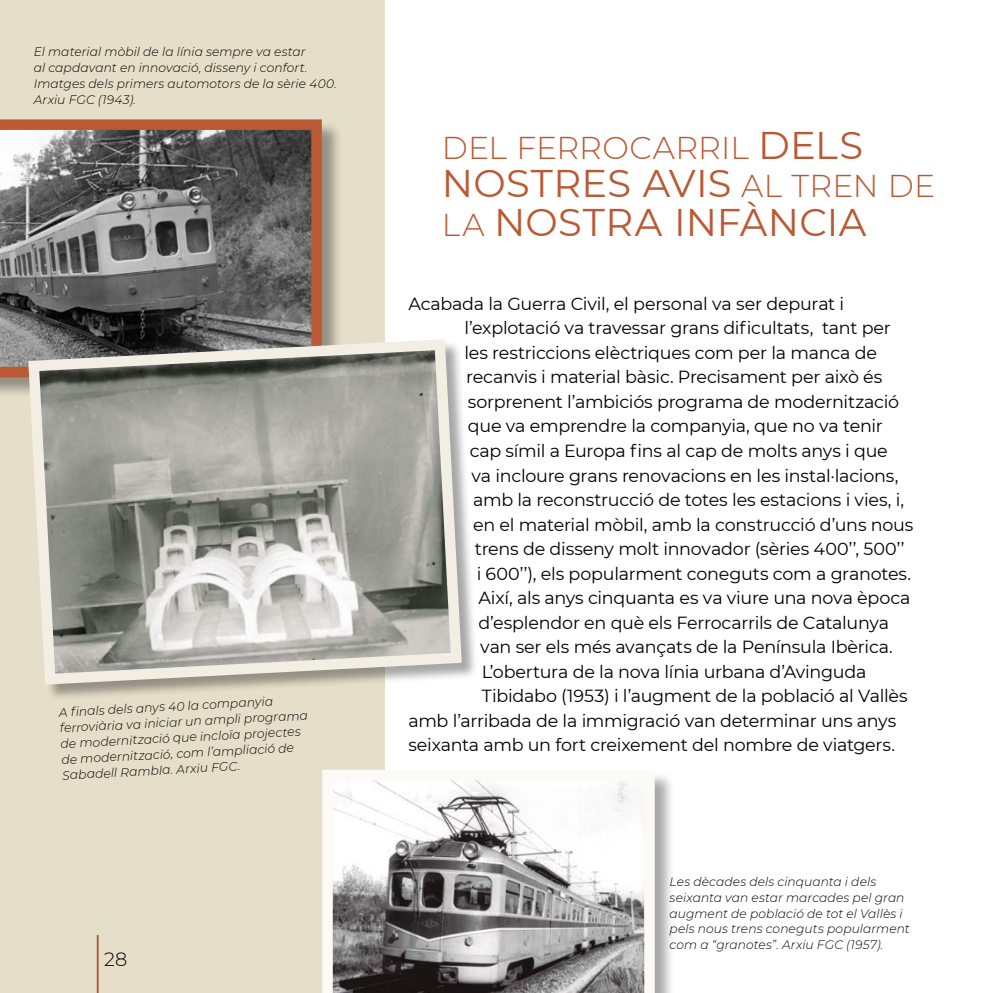
<style>
.page{position:relative;width:993px;height:993px;background:#fff}
.page>*{position:absolute;margin:0;border:0;box-sizing:border-box;transform-origin:0 0}
.t1{font:38.5px/38.5px "Montserrat";letter-spacing:.005em;color:#ba5934}
.t2{font:300 31.5px "Montserrat";letter-spacing:.005em;color:#ba5934}
.t3{font:300 19.25px "Montserrat";color:#000}
.t4{font:17.5px "Montserrat";letter-spacing:-.015em;color:#000}
.t5{font:italic 300 12.25px/15.8px "Montserrat";letter-spacing:.005em;color:#000}
.s1{font-weight:400;font-size:38.5px}
.s2{font-weight:300;font-size:31.5px}
</style>
<div class="page">
<div style="left:0;top:0;width:384px;height:992px;background:#e5dec9"></div>
<div style="left:0;top:121px;width:342px;height:277px;background:#000;opacity:.35"></div>
<svg style="left:0;top:119px;width:322px;height:258px;background:#716965"></svg>
<div style="left:30px;top:340px;width:448px;height:361px;background:#000;opacity:.35"></div>
<svg style="left:23px;top:333px;width:444px;height:357px;background:#aaa9a3"></svg>
<div style="left:323px;top:770px;width:352px;height:222px;background:#000;opacity:.35"></div>
<svg style="left:322px;top:769px;width:332px;height:223px"></svg>
<p class="t5" style="left:34px;top:44px;width:305px">El material mòbil de la línia sempre va estar<br>al capdavant en innovació, disseny i confort.<br>Imatges dels primers automotors de la sèrie 400.<br>Arxiu FGC (1943).</p>
<p class="t5" style="left:59px;top:704px;width:250px;rotate:-3deg">A fi nals dels anys 40 la companyia ferroviària va iniciar un ampli programa de modernització que incloïa projectes de modernització, com l’ampliació de Sabadell Rambla. Arxiu FGC.</p>
<p class="t3" style="left:104px;top:945px;width:25px">28</p>
<p class="t2" style="left:441px;top:126px;width:422px">DEL FERROCARRIL <span class="s1">DELS</span></p>
<p class="t1" style="left:441px;top:163px;width:494px">NOSTRES AVIS <span class="s2">AL TREN DE<br>LA</span> NOSTRA INFÀNCIA</p>
<p class="t4" style="left:408px;top:291px;width:437px">Acabada la Guerra Civil, el personal va ser depurat i</p>
<p class="t4" style="left:464px;top:316px;width:428px">l’explotació va travessar grans dificultats, tant per</p>
<p class="t4" style="left:464px;top:340px;width:414px">les restriccions elèctriques com per la manca de</p>
<p class="t4" style="left:466px;top:365px;width:417px">recanvis i material bàsic. Precisament per això és</p>
<p class="t4" style="left:468px;top:389px;width:432px">sorprenent l’ambiciós programa de modernització</p>
<p class="t4" style="left:468px;top:414px;width:416px">que va emprendre la companyia, que no va tenir</p>
<p class="t4" style="left:469px;top:438px;width:419px">cap símil a Europa fins al cap de molts anys i que</p>
<p class="t4" style="left:471px;top:463px;width:428px">va incloure grans renovacions en les instal·lacions,</p>
<p class="t4" style="left:473px;top:487px;width:432px">amb la reconstrucció de totes les estacions i vies, i,</p>
<p class="t4" style="left:473px;top:512px;width:441px">en el material mòbil, amb la construcció d’uns nous</p>
<p class="t4" style="left:475px;top:536px;width:431px">trens de disseny molt innovador (sèries 400’’, 500’’</p>
<p class="t4" style="left:476px;top:561px;width:436px">i 600’’), els popularment coneguts com a granotes.</p>
<p class="t4" style="left:478px;top:585px;width:433px">Així, als anys cinquanta es va viure una nova època</p>
<p class="t4" style="left:478px;top:610px;width:412px">d’esplendor en què els Ferrocarrils de Catalunya</p>
<p class="t4" style="left:480px;top:634px;width:414px">van ser els més avançats de la Península Ibèrica.</p>
<p class="t4" style="left:482px;top:659px;width:386px">L’obertura de la nova línia urbana d’Avinguda</p>
<p class="t4" style="left:482px;top:683px;width:427px">Tibidabo (1953) i l’augment de la població al Vallès</p>
<p class="t4" style="left:408px;top:708px;width:489px">amb l’arribada de la immigració van determinar uns anys</p>
<p class="t4" style="left:408px;top:732px;width:488px">seixanta amb un fort creixement del nombre de viatgers.</p>
<p class="t5" style="left:669px;top:873px;width:241px">Les dècades dels cinquanta i dels seixanta van estar marcades pel gran augment de població de tot el Vallès i pels nous trens coneguts popularment com a “granotes”. Arxiu FGC (1957).</p>
</div>
